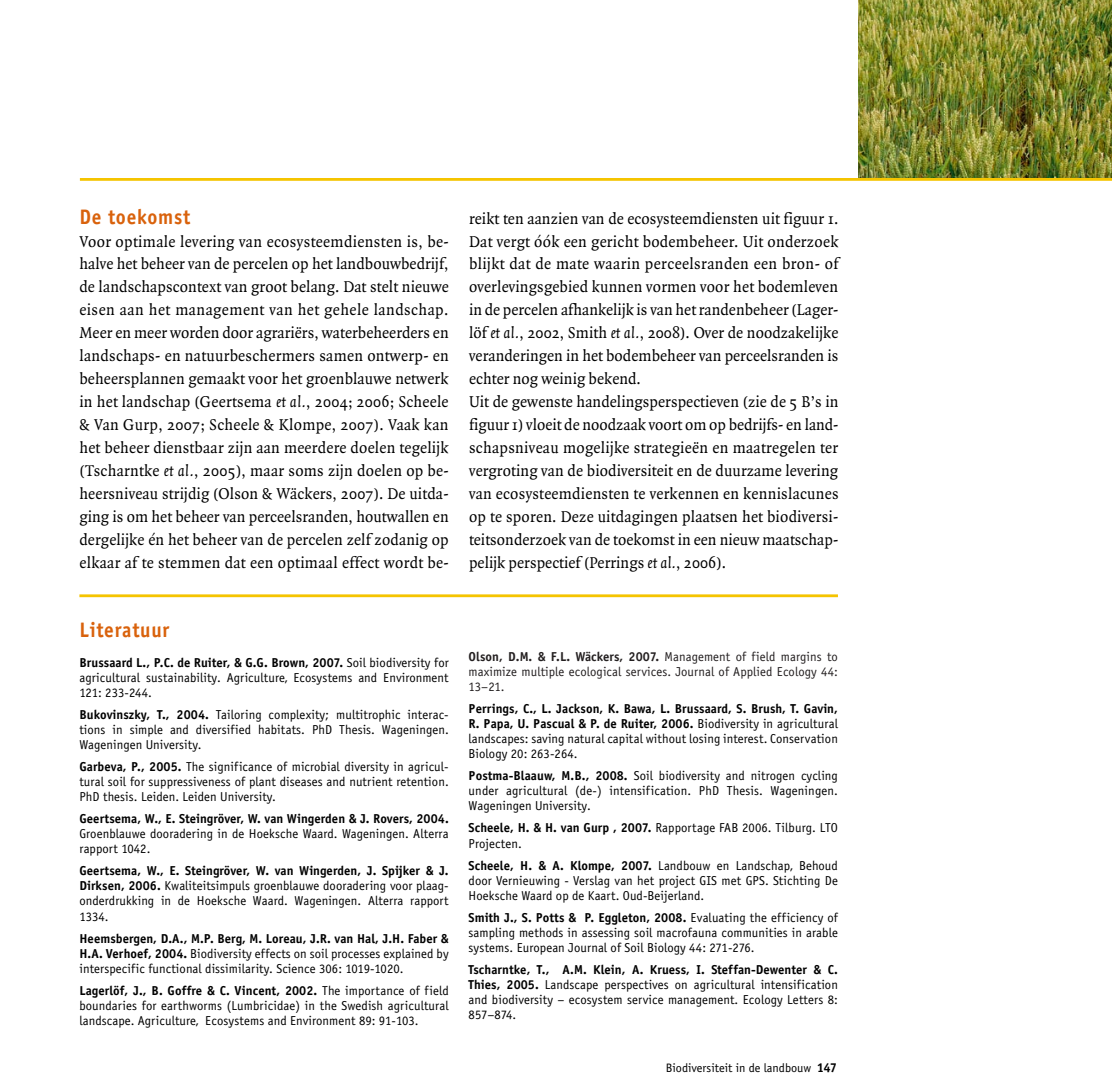
<style>
.page{position:relative;width:1112px;height:1092px;background:#fff}
.page>*{position:absolute;margin:0;border:0;box-sizing:border-box;transform-origin:0 0}
.t1{font:21px "Officina Sans Bold ITC";letter-spacing:.04em;color:#d9620c;scale:.92 1}
.t2{font:16.8px/22.9px "Quadraat OT";letter-spacing:.01em;color:#000;text-align:justify;scale:.95 1}
.t3{font:12.95px/15px "Officina Sans ITC";letter-spacing:.005em;color:#000}
.t4{font:12.95px/15px "Officina Sans Bold ITC";letter-spacing:.005em;color:#000}
.t5{font:12.95px/15px "Officina Sans ITC";letter-spacing:.005em;color:#231f20}
.t6{font:12.95px "Officina Sans Bold ITC";letter-spacing:.005em;color:#231f20}
.t7{font:12.25px "Officina Sans ITC";color:#000}
.s1{font-style:italic}
.s2{font-family:"Officina Sans ITC"}
.s3{font-family:"Officina Sans Bold ITC"}
.s4{font-family:"Officina Sans Bold ITC";font-size:12.95px}
</style>
<div class="page">
<hr style="left:79px;top:594px;width:758px;height:3px;background:#f5c400">
<img style="left:858px;top:0;width:253px;height:178px">
<hr style="left:80px;top:178px;width:1031px;height:3px;background:#f5c400">
<h1 class="t1" style="left:79px;top:203px;width:122px">De toekomst</h1>
<p class="t2" style="left:79px;top:230px;width:390px">Voor optimale levering van ecosysteemdiensten is, be&shy;halve het beheer van de percelen op het landbouwbedrijf, de landschapscontext van groot belang. Dat stelt nieuwe eisen aan het management van het gehele landschap.<br>Meer en meer worden door agrariërs, waterbeheerders en landschaps- en natuurbeschermers samen ontwerp- en beheersplannen gemaakt voor het groenblauwe netwerk in het landschap (Geertsema <span class="s1">et al.</span>, 2004; 2006; Scheele &amp; Van Gurp, 2007; Scheele &amp; Klompe, 2007). Vaak kan het beheer dienstbaar zijn aan meerdere doelen tegelijk (Tscharntke <span class="s1">et al.</span>, 2005), maar soms zijn doelen op be&shy;heersniveau strijdig (Olson &amp; Wäckers, 2007). De uitda&shy;ging is om het beheer van perceelsranden, houtwallen en dergelijke én het beheer van de percelen zelf zodanig op elkaar af te stemmen dat een optimaal effect wordt be-</p>
<p class="t2" style="left:469px;top:207px;width:390px;text-align:left">reikt ten aanzien van de ecosysteemdiensten uit figuur 1.<br>Dat vergt óók een gericht bodembeheer. Uit onderzoek blijkt dat de mate waarin perceelsranden een bron- of overlevingsgebied kunnen vormen voor het bodemleven in de percelen afhankelijk is van het randenbeheer (Lager&shy;löf <span class="s1">et al.</span>, 2002, Smith <span class="s1">et al.</span>, 2008). Over de noodzakelijke veranderingen in het bodembeheer van perceelsranden is echter nog weinig bekend.<br>Uit de gewenste handelingsperspectieven (zie de 5 B’s in figuur 1) vloeit de noodzaak voort om op bedrijfs- en land&shy;schapsniveau mogelijke strategieën en maatregelen ter vergroting van de biodiversiteit en de duurzame levering van ecosysteemdiensten te verkennen en kennislacunes op te sporen. Deze uitdagingen plaatsen het biodiversi&shy;teitsonderzoek van de toekomst in een nieuw maatschap&shy;pelijk perspectief (Perrings <span class="s1">et al.</span>, 2006).</p>
<h1 class="t1" style="left:79px;top:616px;width:99px">Literatuur</h1>
<p class="t4" style="left:79px;top:654px;width:371px">Brussaard L., P.C. de Ruiter, &amp; G.G. Brown, 2007. <span class="s2">Soil biodiversity for</span></p>
<p class="t3" style="left:79px;top:669px;width:371px">agricultural sustainability. Agriculture, Ecosystems and Environment<br>121: 233-244.</p>
<p class="t3" style="left:79px;top:707px;width:371px;text-align:justify"><span class="s3">Bukovinszky, T., 2004.</span> Tailoring complexity; multitrophic interac&shy;tions in simple and diversified habitats. PhD Thesis. Wageningen.<br>Wageningen University.</p>
<p class="t3" style="left:79px;top:759px;width:371px;text-align:justify"><span class="s3">Garbeva, P., 2005.</span> The significance of microbial diversity in agricul&shy;tural soil for suppressiveness of plant diseases and nutrient retention.<br>PhD thesis. Leiden. Leiden University.</p>
<p class="t4" style="left:79px;top:811px;width:371px">Geertsema, W., E. Steingröver, W. van Wingerden &amp; J. Rovers, 2004.</p>
<p class="t3" style="left:79px;top:826px;width:371px">Groenblauwe dooradering in de Hoeksche Waard. Wageningen. Alterra rapport 1042.</p>
<p class="t4" style="left:79px;top:863px;width:371px">Geertsema, W., E. Steingröver, W. van Wingerden, J. Spijker &amp; J.</p>
<p class="t3" style="left:79px;top:878px;width:371px;text-align:justify"><span class="s3">Dirksen, 2006.</span> Kwaliteitsimpuls groenblauwe dooradering voor plaag&shy;onderdrukking in de Hoeksche Waard. Wageningen. Alterra rapport 1334.</p>
<p class="t4" style="left:79px;top:930px;width:371px">Heemsbergen, D.A., M.P. Berg, M. Loreau, J.R. van Hal, J.H. Faber &amp;</p>
<p class="t3" style="left:79px;top:945px;width:371px"><span class="s3">H.A. Verhoef, 2004.</span> Biodiversity effects on soil processes explained by interspecific functional dissimilarity. Science 306: 1019-1020.</p>
<p class="t4" style="left:79px;top:982px;width:371px">Lagerlöf, J., B. Goffre &amp; C. Vincent, 2002. <span class="s2">The importance of field</span></p>
<p class="t3" style="left:79px;top:997px;width:371px">boundaries for earthworms (Lumbricidae) in the Swedish agricultural landscape. Agriculture, Ecosystems and Environment 89: 91-103.</p>
<p class="t6" style="left:468px;top:648px;width:371px">Olson, D.M. &amp; F.L. Wäckers, 2007. <span class="s2">Management of field margins to</span></p>
<p class="t5" style="left:468px;top:664px;width:371px">maximize multiple ecological services. Journal of Applied Ecology 44:<br>13–21.</p>
<p class="t4" style="left:468px;top:701px;width:371px">Perrings, C., L. Jackson, K. Bawa, L. Brussaard, S. Brush, T. Gavin,<br>R. Papa, U. Pascual &amp; P. de Ruiter, 2006. <span class="s2">Biodiversity in agricultural</span></p>
<p class="t3" style="left:468px;top:731px;width:371px">landscapes: saving natural capital without losing interest. Conservation<br>Biology 20: 263-264.</p>
<p class="t3" style="left:468px;top:768px;width:371px;text-align:justify"><span class="s3">Postma-Blaauw, M.B., 2008.</span> Soil biodiversity and nitrogen cycling under agricultural (de‑) intensification. PhD Thesis. Wageningen.<br>Wageningen University.</p>
<p class="t3" style="left:468px;top:820px;width:371px"><span class="s3">Scheele, H. &amp; H. van Gurp , 2007.</span> Rapportage FAB 2006. Tilburg. LTO<br>Projecten.</p>
<p class="t3" style="left:468px;top:857px;width:371px;text-align:justify"><span class="s3">Scheele, H. &amp; A. Klompe, 2007.</span> Landbouw en Landschap, Behoud door Vernieuwing - Verslag van het project GIS met GPS. Stichting De Hoeksche Waard op de Kaart. Oud-Beijerland.</p>
<p class="t4" style="left:468px;top:909px;width:371px">Smith J., S. Potts &amp; P. Eggleton, 2008. <span class="s2">Evaluating the efficiency of</span></p>
<p class="t3" style="left:468px;top:924px;width:371px">sampling methods in assessing soil macrofauna communities in arable systems. European Journal of Soil Biology 44: 271-276.</p>
<p class="t4" style="left:468px;top:961px;width:371px">Tscharntke, T., A.M. Klein, A. Kruess, I. Steffan-Dewenter &amp; C.</p>
<p class="t3" style="left:468px;top:977px;width:371px;text-align:justify"><span class="s3">Thies, 2005.</span> Landscape perspectives on agricultural intensification and biodiversity – ecosystem service management. Ecology Letters 8:<br>857–874.</p>
<p class="t7" style="left:665px;top:1061px;width:173px">Biodiversiteit in de landbouw <span class="s4">147</span></p>
</div>
